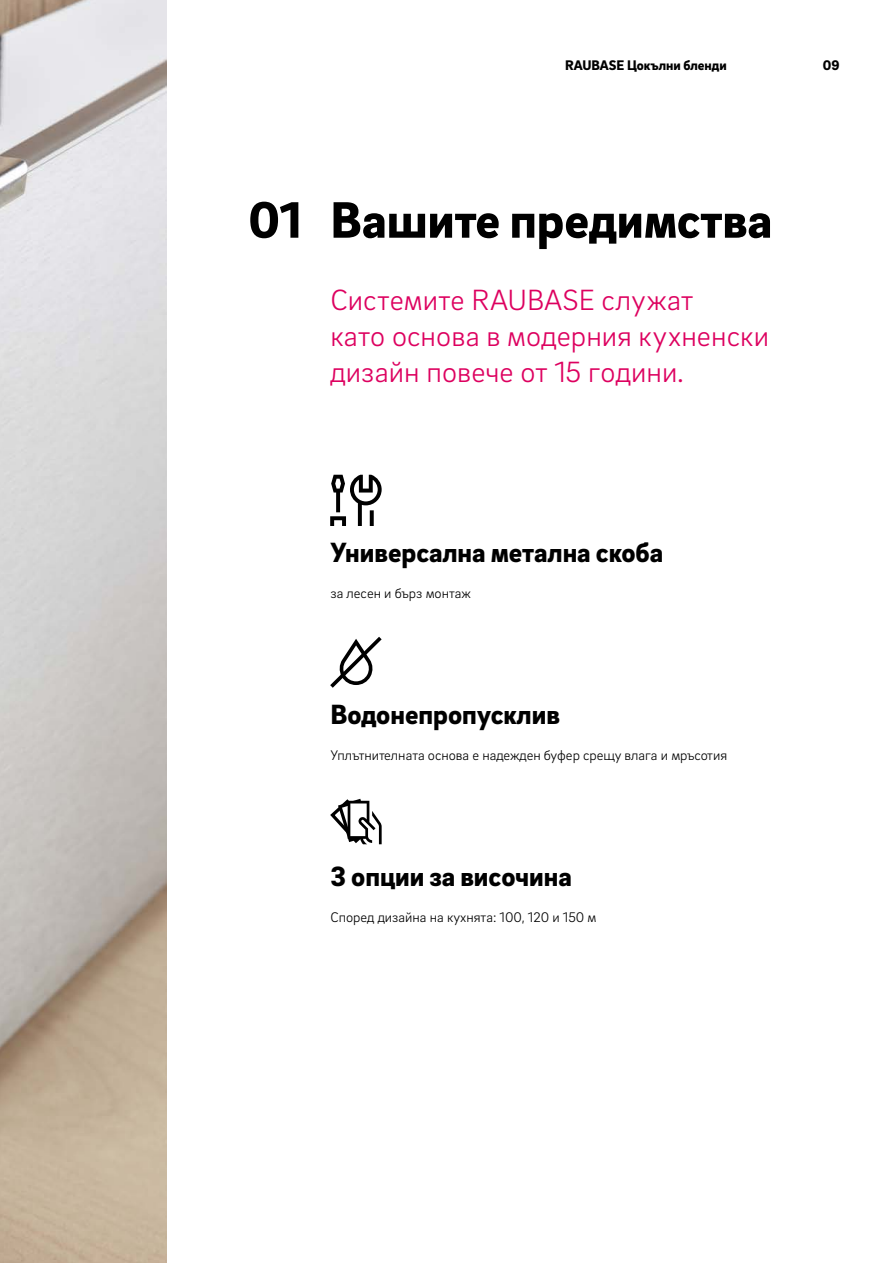
<style>
.page{position:relative;width:893px;height:1263px;background:#fff}
.page>*{position:absolute;margin:0;border:0;box-sizing:border-box;transform-origin:0 0}
._01__Headline_-_35pt{font:900 52.5px "Brix Sans";color:#000}
._11__Highlighter_-_2{font:300 30px/36px "Brix Sans";letter-spacing:.005em;color:#dd005f}
._03__Headline_-_19pt{font:900 28.5px "Brix Sans";color:#000}
._16__Body_text_-_9_5{font:300 14.25px "Brix Sans";color:#000}
.MP__Live_column_titl{font:900 14.25px "Brix Sans";color:#000}
.MP__Page_numbers_-_9{font:900 14.25px "Brix Sans";color:#000}
</style>
<div class="page">
<img style="left:0;top:0;width:166px;height:1263px">
<svg style="left:330px;top:637px;width:51px;height:51px"></svg>
<svg style="left:330px;top:475px;width:51px;height:51px"></svg>
<svg style="left:330px;top:799px;width:51px;height:45px"></svg>
<p class="MP__Live_column_titl" style="left:565px;top:56px;width:163px">RAUBASE Цокълни бленди</p>
<p class="MP__Page_numbers_-_9" style="left:823px;top:56px;width:18px">09</p>
<p class="_01__Headline_-_35pt" style="left:248px;top:185px;width:525px">01 Вашите предимства</p>
<p class="_11__Highlighter_-_2" style="left:330px;top:280px;width:364px">Системите RAUBASE служат</p>
<p class="_11__Highlighter_-_2" style="left:330px;top:316px;width:440px">като основа в модерния кухненски дизайн повече от 15 години.</p>
<p class="_03__Headline_-_19pt" style="left:330px;top:533px;width:334px">Универсална метална скоба</p>
<p class="_16__Body_text_-_9_5" style="left:330px;top:584px;width:142px">за лесен и бърз монтаж</p>
<p class="_03__Headline_-_19pt" style="left:330px;top:695px;width:231px">Водонепропусклив</p>
<p class="_16__Body_text_-_9_5" style="left:330px;top:746px;width:398px">Уплътнителната основа е надежден буфер срещу влага и мръсотия</p>
<p class="_03__Headline_-_19pt" style="left:330px;top:857px;width:243px">3 опции за височина</p>
<p class="_16__Body_text_-_9_5" style="left:330px;top:908px;width:268px">Според дизайна на кухнята: 100, 120 и 150 м</p>
</div>
